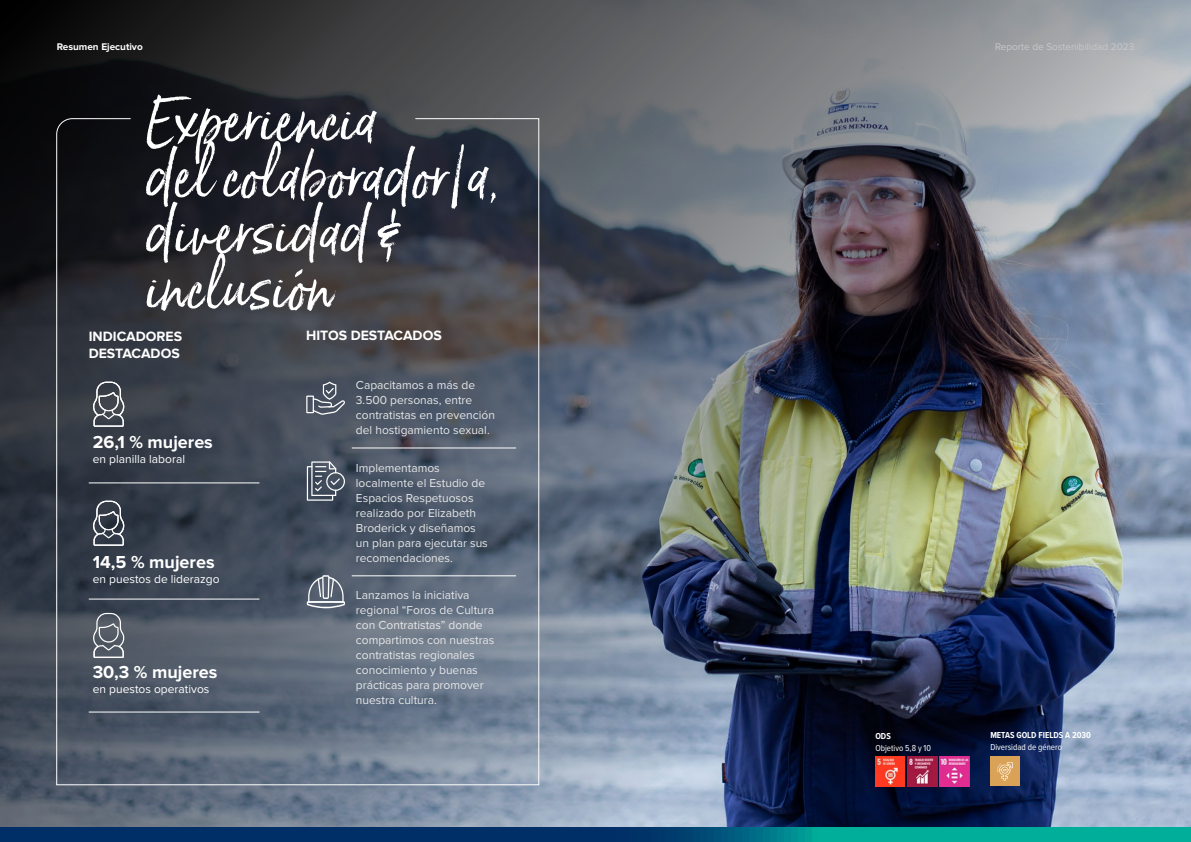
<style>
.page{position:relative;width:1191px;height:842px;background:#fff}
.page>*{position:absolute;margin:0;border:0;box-sizing:border-box;transform-origin:0 0}
.t1{font:60px/56px "Born Ready";color:#fff}
.t2{font:700 18px "Proxima Nova";color:#fff}
.t3{font:700 14px/16.8px "Proxima Nova";color:#fff}
.t4{font:12px/15px "Proxima Nova";color:#e6e7e8}
.t5{font:12px "Proxima Nova";color:#fff}
.t6{font:10px "Proxima Nova";color:#c7c8ca}
.t7{font:700 10px "Proxima Nova";color:#fff}
.t8{font:9px "Proxima Nova Cond";color:#fff}
.t9{font:700 9px "Proxima Nova Cond";color:#fff}
</style>
<div class="page">
<img style="left:0;top:0;width:1191px;height:842px">
<svg style="left:1px;top:827px;width:1190px;height:15px"></svg>
<svg style="left:56px;top:118px;width:484px;height:668px"></svg>
<svg style="left:92px;top:382px;width:34px;height:45px"></svg>
<hr style="left:89px;top:482px;width:170px;height:1px;background:#fff">
<hr style="left:89px;top:599px;width:170px;height:1px;background:#fff">
<hr style="left:89px;top:711px;width:170px;height:1px;background:#fff">
<svg style="left:92px;top:501px;width:34px;height:45px"></svg>
<svg style="left:92px;top:613px;width:33px;height:45px"></svg>
<hr style="left:352px;top:447px;width:164px;height:1px;background:#fff">
<hr style="left:352px;top:575px;width:164px;height:1px;background:#fff">
<svg style="left:307px;top:461px;width:38px;height:40px"></svg>
<svg style="left:306px;top:382px;width:39px;height:33px"></svg>
<svg style="left:307px;top:575px;width:38px;height:33px"></svg>
<img style="left:908px;top:757px;width:29px;height:29px">
<img style="left:940px;top:757px;width:29px;height:29px">
<div style="left:990px;top:757px;width:29px;height:29px;background:#daa256"></div>
<svg style="left:997px;top:762px;width:16px;height:18px"></svg>
<img style="left:875px;top:757px;width:29px;height:29px">
<p class="t7" style="left:57px;top:41px;width:88px">Resumen Ejecutivo</p>
<p class="t6" style="left:995px;top:41px;width:141px">Reporte de Sostenibilidad 2023</p>
<h1 class="t1" style="left:146px;top:90px;width:354px">Experiencia<br>del colaborador/a, diversidad &amp; inclusión</h1>
<p class="t3" style="left:89px;top:328px;width:95px">INDICADORES<br>DESTACADOS</p>
<p class="t3" style="left:306px;top:327px;width:137px">HITOS DESTACADOS</p>
<h2 class="t2" style="left:93px;top:431px;width:122px">26,1 % mujeres</h2>
<p class="t5" style="left:93px;top:452px;width:94px">en planilla laboral</p>
<h2 class="t2" style="left:93px;top:552px;width:123px">14,5 % mujeres</h2>
<p class="t5" style="left:93px;top:572px;width:128px">en puestos de liderazgo</p>
<h2 class="t2" style="left:93px;top:662px;width:126px">30,3 % mujeres</h2>
<p class="t5" style="left:93px;top:682px;width:118px">en puestos operativos</p>
<p class="t4" style="left:356px;top:377px;width:140px">Capacitamos a más de<br>3.500 personas, entre contratistas en prevención del hostigamiento sexual.</p>
<p class="t4" style="left:356px;top:460px;width:133px">Implementamos localmente el Estudio de<br>Espacios Respetuosos realizado por Elizabeth<br>Broderick y diseñamos un plan para ejecutar sus recomendaciones.</p>
<p class="t4" style="left:356px;top:588px;width:140px">Lanzamos la iniciativa regional “Foros de Cultura con Contratistas” donde compartimos con nuestras contratistas regionales conocimiento y buenas prácticas para promover nuestra cultura.</p>
<p class="t9" style="left:875px;top:729px;width:17px">ODS</p>
<p class="t8" style="left:875px;top:741px;width:57px">Objetivo 5,8 y 10</p>
<p class="t9" style="left:990px;top:728px;width:102px">METAS GOLD FIELDS A 2030</p>
<p class="t8" style="left:990px;top:740px;width:73px">Diversidad de género</p>
</div>
